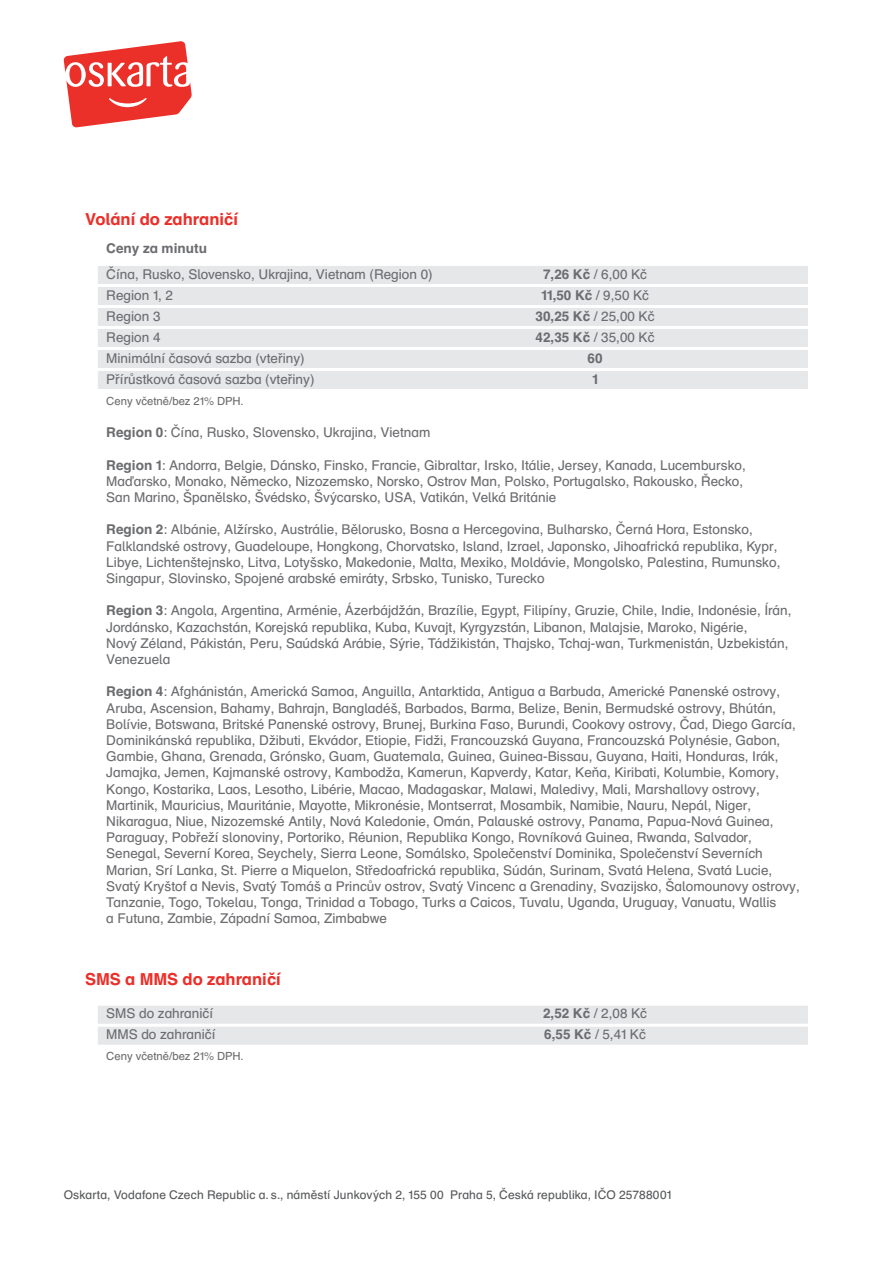
<style>
.page{position:relative;width:893px;height:1263px;background:#fff}
.page>*{position:absolute;margin:0;border:0;box-sizing:border-box;transform-origin:0 0}
.t1{font:700 16.5px "Schulbuch Nord CE";color:#eb2f29}
.t2{font:13.5px/16.2px "Schulbuch Nord CE";color:#6c6d70}
.t3{font:700 13.5px "Schulbuch Nord CE";color:#6c6d70}
.t4{font:12px "Schulbuch Nord CE";letter-spacing:.01em;color:#57585a}
.t5{font:11.25px "Schulbuch Nord CE";color:#6c6d70}
.s1{font-weight:700}
.s2{font-weight:400}
</style>
<div class="page">
<svg style="left:64px;top:41px;width:128px;height:86px"></svg>
<div style="left:98px;top:266px;width:710px;height:18px;background:#e6e7e9"></div>
<div style="left:98px;top:287px;width:710px;height:18px;background:#e6e7e9"></div>
<div style="left:98px;top:308px;width:710px;height:18px;background:#e6e7e9"></div>
<div style="left:98px;top:329px;width:710px;height:18px;background:#e6e7e9"></div>
<div style="left:98px;top:350px;width:710px;height:18px;background:#e6e7e9"></div>
<div style="left:98px;top:371px;width:710px;height:18px;background:#e6e7e9"></div>
<div style="left:98px;top:1006px;width:710px;height:18px;background:#e6e7e9"></div>
<div style="left:98px;top:1027px;width:710px;height:18px;background:#e6e7e9"></div>
<p class="t1" style="left:85px;top:212px;width:154px">Volání do zahraničí</p>
<p class="t3" style="left:106px;top:243px;width:102px">Ceny za minutu</p>
<p class="t2" style="left:106px;top:267px;width:328px">Čína, Rusko, Slovensko, Ukrajina, Vietnam (Region 0)</p>
<p class="t2" style="left:543px;top:267px;width:105px"><span class="s1">7,26 Kč</span> / 6,00 Kč</p>
<p class="t2" style="left:106px;top:288px;width:68px">Region 1, 2</p>
<p class="t3" style="left:541px;top:290px;width:110px">11,50 Kč <span class="s2">/ 9,50 Kč</span></p>
<p class="t2" style="left:106px;top:309px;width:56px">Region 3</p>
<p class="t2" style="left:536px;top:309px;width:120px"><span class="s1">30,25 Kč</span> / 25,00 Kč</p>
<p class="t2" style="left:106px;top:330px;width:56px">Region 4</p>
<p class="t2" style="left:536px;top:330px;width:120px"><span class="s1">42,35 Kč</span> / 35,00 Kč</p>
<p class="t2" style="left:106px;top:351px;width:200px">Minimální časová sazba (vteřiny)</p>
<p class="t3" style="left:588px;top:353px;width:17px">60</p>
<p class="t2" style="left:106px;top:372px;width:210px">Přírůstková časová sazba (vteřiny)</p>
<p class="t3" style="left:592px;top:374px;width:7px">1</p>
<p class="t5" style="left:106px;top:396px;width:139px">Ceny včetně/bez 21% DPH.</p>
<p class="t2" style="left:106px;top:425px;width:326px"><span class="s1">Region 0</span>: Čína, Rusko, Slovensko, Ukrajina, Vietnam</p>
<p class="t2" style="left:106px;top:458px;width:641px"><span class="s1">Region 1</span>: Andorra, Belgie, Dánsko, Finsko, Francie, Gibraltar, Irsko, Itálie, Jersey, Kanada, Lucembursko,<br>Maďarsko, Monako, Německo, Nizozemsko, Norsko, Ostrov Man, Polsko, Portugalsko, Rakousko, Řecko,<br>San Marino, Španělsko, Švédsko, Švýcarsko, USA, Vatikán, Velká Británie</p>
<p class="t2" style="left:106px;top:523px;width:676px"><span class="s1">Region 2</span>: Albánie, Alžírsko, Austrálie, Bělorusko, Bosna a Hercegovina, Bulharsko, Černá Hora, Estonsko, Falklandské ostrovy, Guadeloupe, Hongkong, Chorvatsko, Island, Izrael, Japonsko, Jihoafrická republika, Kypr, Libye, Lichtenštejnsko, Litva, Lotyšsko, Makedonie, Malta, Mexiko, Moldávie, Mongolsko, Palestina, Rumunsko, Singapur, Slovinsko, Spojené arabské emiráty, Srbsko, Tunisko, Turecko</p>
<p class="t2" style="left:106px;top:604px;width:687px"><span class="s1">Region 3</span>: Angola, Argentina, Arménie, Ázerbájdžán, Brazílie, Egypt, Filipíny, Gruzie, Chile, Indie, Indonésie, Írán, Jordánsko, Kazachstán, Korejská republika, Kuba, Kuvajt, Kyrgyzstán, Libanon, Malajsie, Maroko, Nigérie,<br>Nový Zéland, Pákistán, Peru, Saúdská Arábie, Sýrie, Tádžikistán, Thajsko, Tchaj-wan, Turkmenistán, Uzbekistán, Venezuela</p>
<p class="t2" style="left:106px;top:685px;width:695px"><span class="s1">Region 4</span>: Afghánistán, Americká Samoa, Anguilla, Antarktida, Antigua a Barbuda, Americké Panenské ostrovy, Aruba, Ascension, Bahamy, Bahrajn, Bangladéš, Barbados, Barma, Belize, Benin, Bermudské ostrovy, Bhútán, Bolívie, Botswana, Britské Panenské ostrovy, Brunej, Burkina Faso, Burundi, Cookovy ostrovy, Čad, Diego García, Dominikánská republika, Džibuti, Ekvádor, Etiopie, Fidži, Francouzská Guyana, Francouzská Polynésie, Gabon, Gambie, Ghana, Grenada, Grónsko, Guam, Guatemala, Guinea, Guinea-Bissau, Guyana, Haiti, Honduras, Irák, Jamajka, Jemen, Kajmanské ostrovy, Kambodža, Kamerun, Kapverdy, Katar, Keňa, Kiribati, Kolumbie, Komory, Kongo, Kostarika, Laos, Lesotho, Libérie, Macao, Madagaskar, Malawi, Maledivy, Mali, Marshallovy ostrovy, Martinik, Mauricius, Mauritánie, Mayotte, Mikronésie, Montserrat, Mosambik, Namibie, Nauru, Nepál, Niger, Nikaragua, Niue, Nizozemské Antily, Nová Kaledonie, Omán, Palauské ostrovy, Panama, Papua-Nová Guinea, Paraguay, Pobřeží slonoviny, Portoriko, Réunion, Republika Kongo, Rovníková Guinea, Rwanda, Salvador, Senegal, Severní Korea, Seychely, Sierra Leone, Somálsko, Společenství Dominika, Společenství Severních Marian, Srí Lanka, St. Pierre a Miquelon, Středoafrická republika, Súdán, Surinam, Svatá Helena, Svatá Lucie, Svatý Kryštof a Nevis, Svatý Tomáš a Princův ostrov, Svatý Vincenc a Grenadiny, Svazijsko, Šalomounovy ostrovy, Tanzanie, Togo, Tokelau, Tonga, Trinidad a Tobago, Turks a Caicos, Tuvalu, Uganda, Uruguay, Vanuatu, Wallis<br>a Futuna, Zambie, Západní Samoa, Zimbabwe</p>
<p class="t1" style="left:85px;top:972px;width:197px">SMS a MMS do zahraničí</p>
<p class="t2" style="left:106px;top:1007px;width:108px">SMS do zahraničí</p>
<p class="t2" style="left:543px;top:1007px;width:105px"><span class="s1">2,52 Kč</span> / 2,08 Kč</p>
<p class="t2" style="left:106px;top:1028px;width:111px">MMS do zahraničí</p>
<p class="t2" style="left:544px;top:1028px;width:103px"><span class="s1">6,55 Kč</span> / 5,41 Kč</p>
<p class="t5" style="left:106px;top:1052px;width:139px">Ceny včetně/bez 21% DPH.</p>
<p class="t4" style="left:64px;top:1190px;width:609px">Oskarta, Vodafone Czech Republic a. s., náměstí Junkových 2, 155 00 Praha 5, Česká republika, IČO 25788001</p>
</div>
